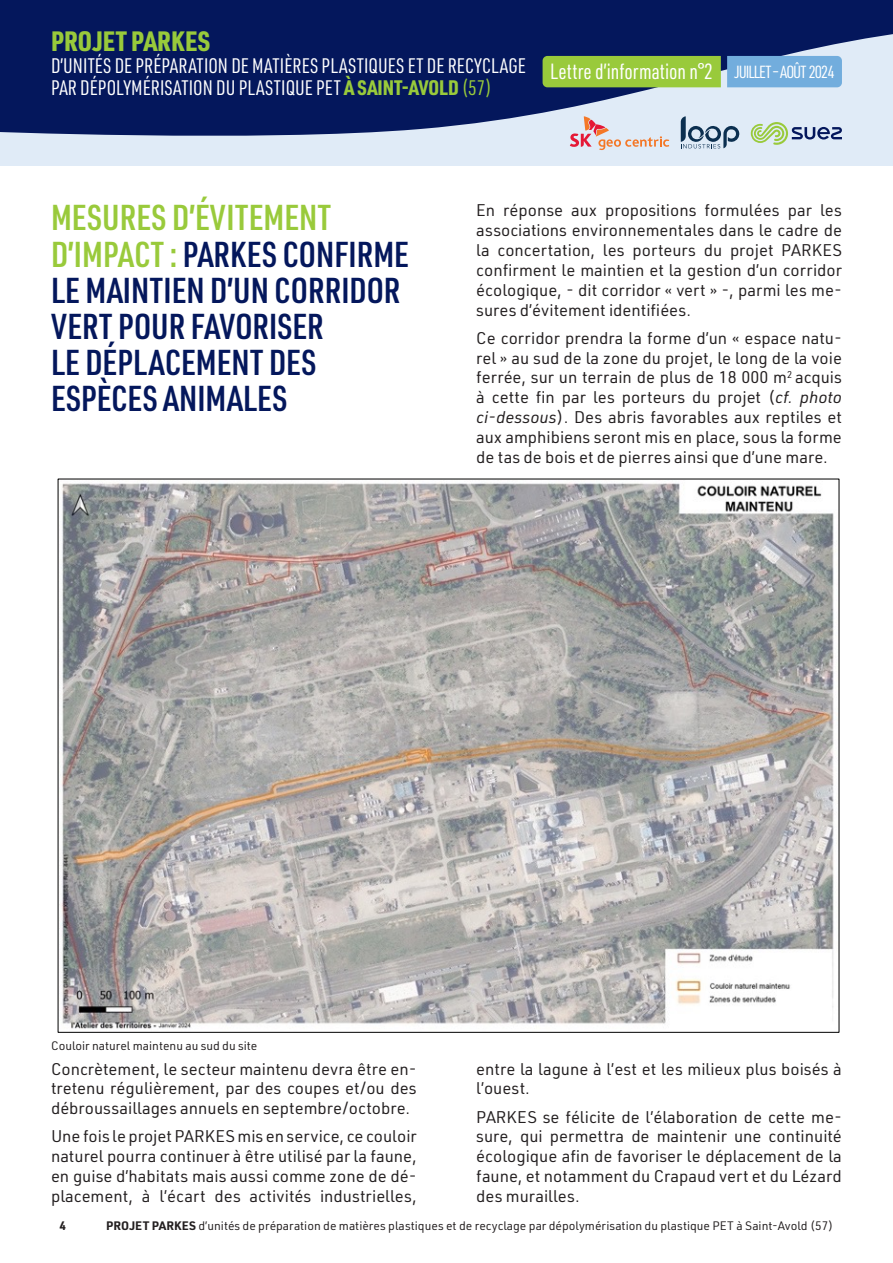
<style>
.page{position:relative;width:893px;height:1263px;background:#fff}
.page>*{position:absolute;margin:0;border:0;box-sizing:border-box;transform-origin:0 0}
.t1{font:600 35.1px/36.2px "URWDIN Cond";color:#04175c}
.t2{font:900 27.45px "URWDIN Cond";letter-spacing:.01em;color:#99ca3b}
.t3{font:21.6px "URWDIN Cond";letter-spacing:.005em;color:#fff}
.t4{font:20.55px/22px "URWDIN Cond";color:#fff}
.t5{font:16.5px/19.8px "URWDIN";color:#231f20;text-align:justify}
.t6{font:12px "URWDIN";color:#231f20}
.t7{font:700 12px "URWDIN";color:#231f20}
.s1{font-weight:900;color:#99ca3b}
.s2{color:#99ca3b}
.s3{font-size:17.25px}
.s4{font-style:italic}
.s5{font-weight:700}
</style>
<div class="page">
<div style="left:0;top:0;width:893px;height:166px;background:#e0ebf7"></div>
<svg style="left:0;top:0;width:893px;height:142px;fill:#04175c"></svg>
<svg style="left:570px;top:116px;width:99px;height:34px"></svg>
<svg style="left:681px;top:116px;width:59px;height:32px"></svg>
<svg style="left:751px;top:122px;width:91px;height:23px"></svg>
<div style="left:543px;top:56px;width:178px;height:31px;background:#99ca3b"></div>
<div style="left:727px;top:56px;width:115px;height:31px;background:#72addd"></div>
<img style="left:61px;top:483px;width:773px;height:546px">
<h2 class="t2" style="left:51px;top:22px;width:161px">PROJET PARKES</h2>
<p class="t4" style="left:51px;top:54px;width:476px">D’UNITÉS DE PRÉPARATION DE MATIÈRES PLASTIQUES ET DE RECYCLAGE<br>PAR DÉPOLYMÉRISATION DU PLASTIQUE PET <span class="s1">À SAINT-AVOLD</span> <span class="s2">(57)</span></p>
<h3 class="t3" style="left:550px;top:57px;width:286px">Lettre d’information n°2 <span class="s3">JUILLET – AOÛT 2024</span></h3>
<h1 class="t1" style="left:51px;top:199px;width:359px"><span class="s2">MESURES D’ÉVITEMENT<br>D’IMPACT :</span> PARKES CONFIRME<br>LE MAINTIEN D’UN CORRIDOR<br>VERT POUR FAVORISER<br>LE DÉPLACEMENT DES<br>ESPÈCES ANIMALES</h1>
<p class="t5" style="left:476px;top:200px;width:367px">En réponse aux propositions formulées par les associations environnementales dans le cadre de la concertation, les porteurs du projet PARKES confirment le maintien et la gestion d’un corridor écologique, - dit corridor « vert » -, parmi les me&shy;sures d’évitement identifiées.</p>
<p class="t5" style="left:476px;top:327px;width:367px">Ce corridor prendra la forme d’un « espace natu&shy;rel » au sud de la zone du projet, le long de la voie ferrée, sur un terrain de plus de 18 000 m<sup>2</sup> acquis à cette fin par les porteurs du projet (<span class="s4">cf. photo ci-dessous</span>). Des abris favorables aux reptiles et aux amphibiens seront mis en place, sous la forme de tas de bois et de pierres ainsi que d’une mare.</p>
<p class="t6" style="left:51px;top:1038px;width:208px">Couloir naturel maintenu au sud du site</p>
<p class="t5" style="left:51px;top:1058px;width:367px">Concrètement, le secteur maintenu devra être en&shy;tretenu régulièrement, par des coupes et/ou des débroussaillages annuels en septembre/octobre.</p>
<p class="t5" style="left:51px;top:1126px;width:367px">Une fois le projet PARKES mis en service, ce couloir naturel pourra continuer à être utilisé par la faune, en guise d’habitats mais aussi comme zone de dé&shy;placement, à l’écart des activités industrielles,</p>
<p class="t5" style="left:476px;top:1058px;width:367px">entre la lagune à l’est et les milieux plus boisés à l’ouest.</p>
<p class="t5" style="left:476px;top:1106px;width:367px">PARKES se félicite de l’élaboration de cette me&shy;sure, qui permettra de maintenir une continuité écologique afin de favoriser le déplacement de la faune, et notamment du Crapaud vert et du Lézard des murailles.</p>
<p class="t7" style="left:60px;top:1217px;width:8px">4</p>
<p class="t6" style="left:106px;top:1218px;width:729px"><span class="s5">PROJET PARKES</span> d’unités de préparation de matières plastiques et de recyclage par dépolymérisation du plastique PET à Saint-Avold (57)</p>
</div>
